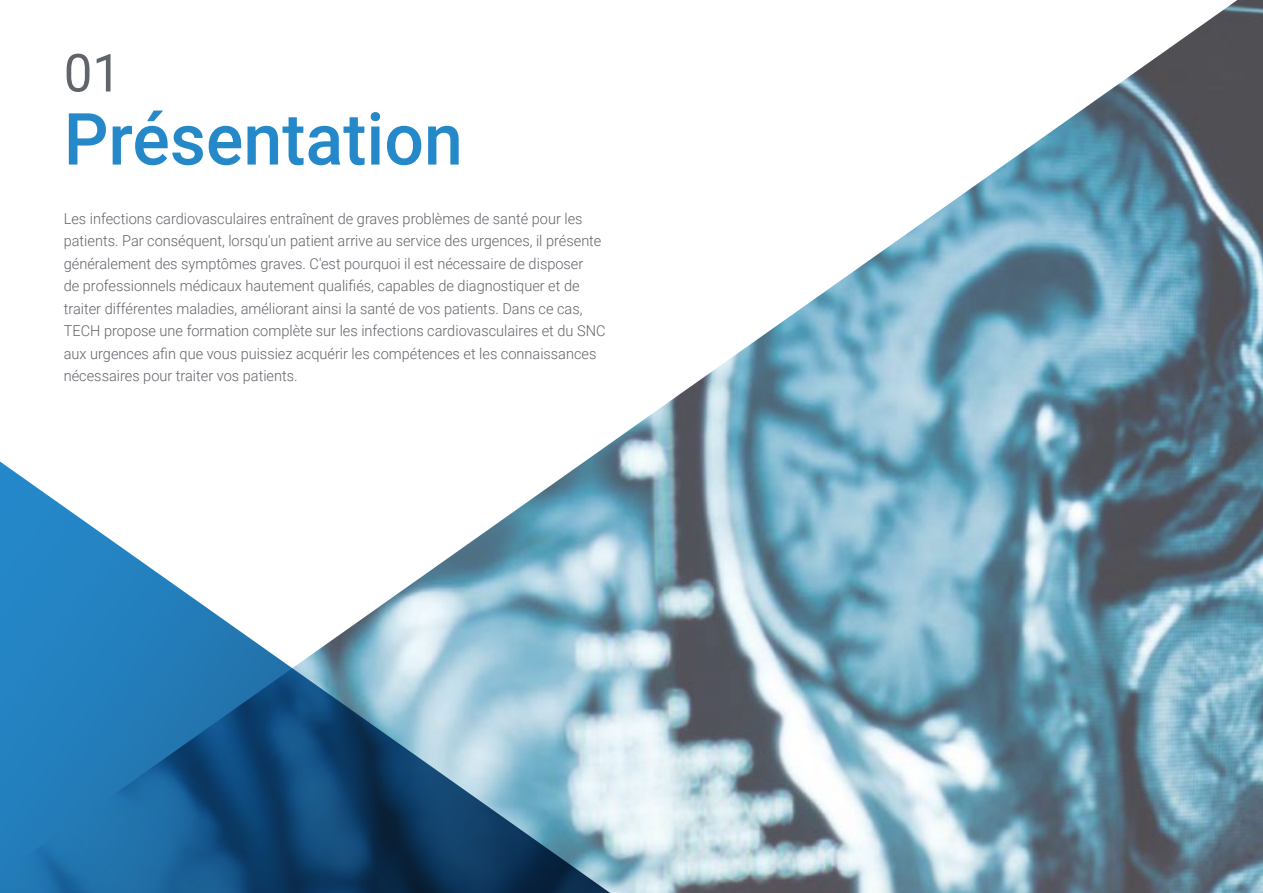
<style>
.page{position:relative;width:1263px;height:893px;background:#fff}
.page>*{position:absolute;margin:0;border:0;box-sizing:border-box;transform-origin:0 0}
.t1{font:500 72px "Roboto";color:#2488c9}
.t2{font:52.5px "Roboto";color:#61646a}
.t3{font:300 15px/22.5px "Roboto";color:#61646a}
</style>
<div class="page">
<img style="left:606px;top:0;width:657px;height:893px">
<svg style="left:0;top:446px;width:640px;height:447px"></svg>
<h2 class="t2" style="left:64px;top:36px;width:59px">01</h2>
<h1 class="t1" style="left:64px;top:89px;width:401px">Présentation</h1>
<p class="t3" style="left:64px;top:207px;width:543px">Les infections cardiovasculaires entraînent de graves problèmes de santé pour les patients. Par conséquent, lorsqu'un patient arrive au service des urgences, il présente généralement des symptômes graves. C'est pourquoi il est nécessaire de disposer<br>de professionnels médicaux hautement qualifiés, capables de diagnostiquer et de traiter différentes maladies, améliorant ainsi la santé de vos patients. Dans ce cas, TECH propose une formation complète sur les infections cardiovasculaires et du SNC aux urgences afin que vous puissiez acquérir les compétences et les connaissances nécessaires pour traiter vos patients.</p>
</div>
